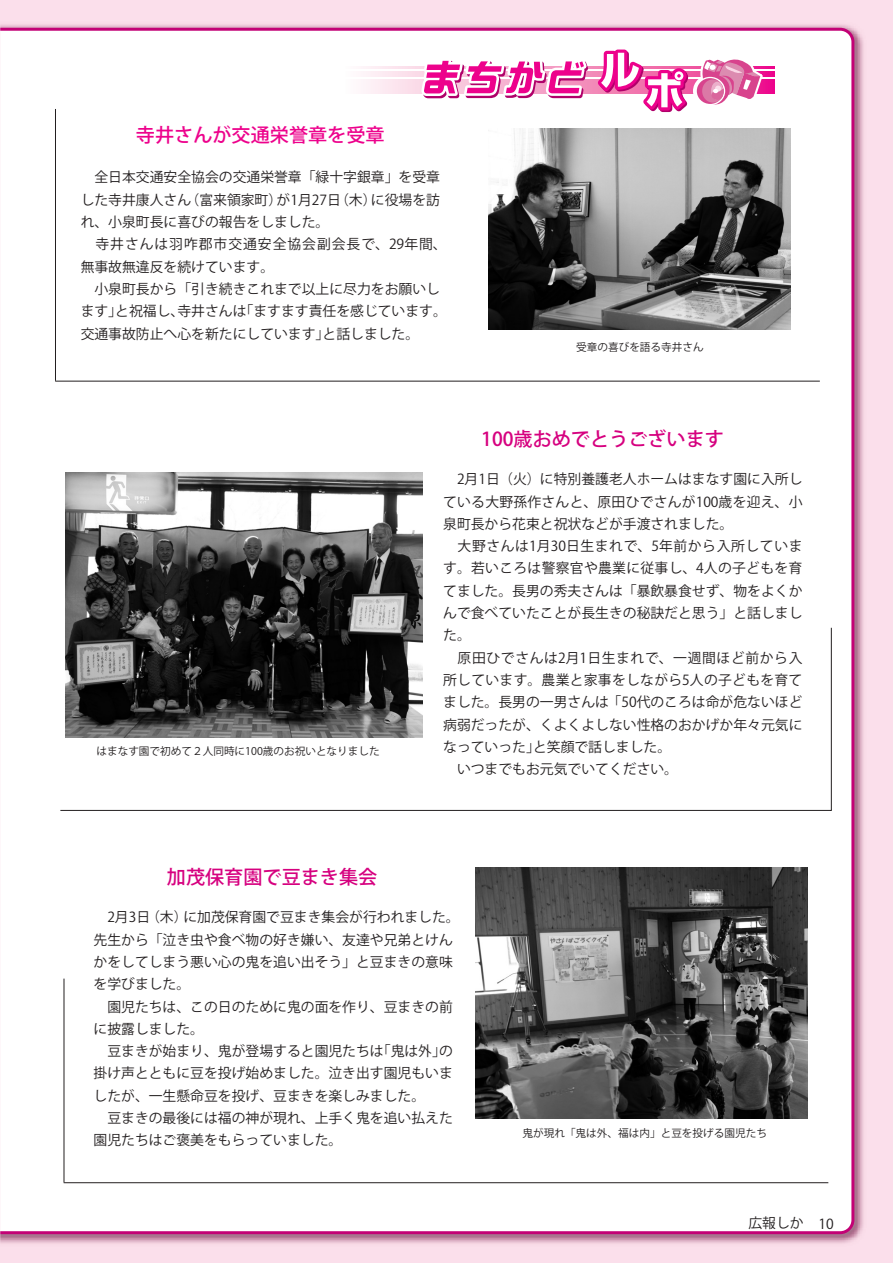
<style>
.page{position:relative;width:893px;height:1263px;background:#fbdfeb}
.page>*{position:absolute;margin:0;border:0;box-sizing:border-box;transform-origin:0 0}
.t1{font:500 19.2px "Koz Go Pro";color:#d6017f}
.t2{font:500 19.2px "Koz Go Pro";color:#ed028c}
.t3{font:13.8px/22.4px "Koz Go Pro";color:#231f20;text-align:justify}
.t4{font:13.8px/22.4px "Koz Go Pro";letter-spacing:.07em;color:#231f20}
.t5{font:10.65px "Koz Go Pro";color:#231f20}
</style>
<div class="page">
<img style="left:0;top:24px;width:864px;height:1220px">
<div style="left:1px;top:28px;width:853px;height:1206px;background:#fff"></div>
<svg style="left:346px;top:80px;width:428px;height:14px"></svg>
<svg style="left:346px;top:71px;width:428px;height:6px"></svg>
<svg style="left:346px;top:66px;width:428px;height:2px"></svg>
<svg style="left:421px;top:58px;width:167px;height:40px;background:#ef86c3"></svg>
<svg style="left:598px;top:50px;width:165px;height:62px;background:#f2aad1"></svg>
<svg style="left:0;top:28px;width:1px;height:1206px"></svg>
<hr style="left:55px;top:109px;width:1px;height:272px;background:#231f20">
<hr style="left:55px;top:381px;width:765px;height:1px;background:#231f20">
<hr style="left:64px;top:978px;width:1px;height:204px;background:#231f20">
<hr style="left:64px;top:1182px;width:764px;height:1px;background:#231f20">
<img style="left:488px;top:129px;width:302px;height:201px">
<div style="left:60px;top:627px;width:772px;height:184px;background:#fff"></div>
<img style="left:65px;top:472px;width:357px;height:265px">
<img style="left:476px;top:867px;width:332px;height:251px">
<p class="t2" style="left:136px;top:123px;width:250px">寺井さんが交通栄誉章を受章</p>
<p class="t3" style="left:81px;top:166px;width:361px">　全日本交通安全協会の交通栄誉章「緑十字銀章」を受章した寺井康人さん（富来領家町）が1月27日（木）に役場を訪れ、小泉町長に喜びの報告をしました。</p>
<p class="t4" style="left:81px;top:233px;width:368px">　寺井さんは羽咋郡市交通安全協会副会長で、29年間、無事故無違反を続けています。</p>
<p class="t3" style="left:81px;top:278px;width:368px;text-align:left">　小泉町長から「引き続きこれまで以上に尽力をお願いします」と祝福し、寺井さんは「ますます責任を感じています。交通事故防止へ心を新たにしています」と話しました。</p>
<p class="t5" style="left:576px;top:340px;width:129px">受章の喜びを語る寺井さん</p>
<p class="t1" style="left:481px;top:427px;width:244px">100歳おめでとうございます</p>
<p class="t5" style="left:96px;top:744px;width:285px">はまなす園で初めて２人同時に100歳のお祝いとなりました</p>
<p class="t1" style="left:167px;top:865px;width:212px">加茂保育園で豆まき集会</p>
<p class="t3" style="left:443px;top:468px;width:361px">　2月1日（火）に特別養護老人ホームはまなす園に入所している大野孫作さんと、原田ひでさんが100歳を迎え、小泉町長から花束と祝状などが手渡されました。</p>
<p class="t3" style="left:443px;top:535px;width:361px">　大野さんは1月30日生まれで、5年前から入所しています。若いころは警察官や農業に従事し、4人の子どもを育てました。長男の秀夫さんは「暴飲暴食せず、物をよくかんで食べていたことが長生きの秘訣だと思う」と話しました。</p>
<p class="t3" style="left:443px;top:647px;width:361px">　原田ひでさんは2月1日生まれで、一週間ほど前から入所しています。農業と家事をしながら5人の子どもを育てました。長男の一男さんは「50代のころは命が危ないほど病弱だったが、くよくよしない性格のおかげか年々元気になっていった」と笑顔で話しました。</p>
<p class="t3" style="left:443px;top:758px;width:236px">　いつまでもお元気でいてください。</p>
<p class="t3" style="left:94px;top:906px;width:368px;text-align:left">　2月3日（木）に加茂保育園で豆まき集会が行われました。先生から「泣き虫や食べ物の好き嫌い、友達や兄弟とけんかをしてしまう悪い心の鬼を追い出そう」と豆まきの意味を学びました。</p>
<p class="t3" style="left:94px;top:996px;width:361px">　園児たちは、この日のために鬼の面を作り、豆まきの前に披露しました。</p>
<p class="t3" style="left:94px;top:1040px;width:361px">　豆まきが始まり、鬼が登場すると園児たちは「鬼は外」の掛け声とともに豆を投げ始めました。泣き出す園児もいましたが、一生懸命豆を投げ、豆まきを楽しみました。</p>
<p class="t3" style="left:94px;top:1107px;width:361px">　豆まきの最後には福の神が現れ、上手く鬼を追い払えた園児たちはご褒美をもらっていました。</p>
<p class="t5" style="left:522px;top:1126px;width:246px">鬼が現れ「鬼は外、福は内」と豆を投げる園児たち</p>
<p class="t3" style="left:748px;top:1212px;width:57px">広報しか</p>
<p class="t3" style="left:819px;top:1213px;width:17px">10</p>
</div>
